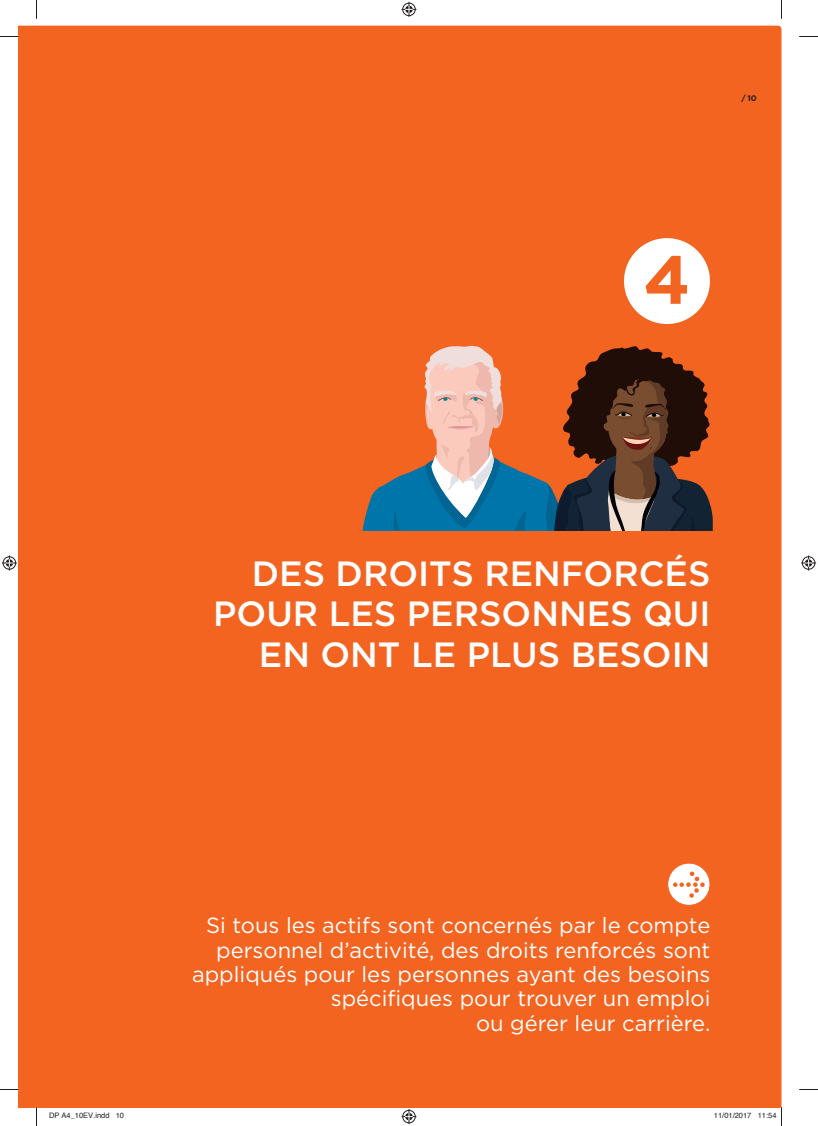
<style>
.page{position:relative;width:818px;height:1126px;background:#fff}
.page>*{position:absolute;margin:0;border:0;box-sizing:border-box;transform-origin:0 0}
.t1{font:700 68px "Gotham";color:#f36421}
.t2{font:500 35px/40.6px "Gotham";color:#fff;text-align:right}
.t3{font:21.88px/24.4px "Gotham";color:#fff;text-align:right}
.t4{font:700 8.12px "Gotham";color:#231f20}
.t5{font:7.5px "Helvetica";color:#231f20}
</style>
<div class="page">
<div style="left:19px;top:26px;width:762px;height:1081px;background:#f36421"></div>
<svg style="left:362px;top:345px;width:367px;height:185px;background:#97634c"></svg>
<svg style="left:667px;top:863px;width:42px;height:42px"></svg>
<div style="left:666px;top:862px;width:44px;height:43px;border:1px solid #f36421;border-radius:50%"></div>
<svg style="left:672px;top:871px;width:32px;height:26px"></svg>
<div style="left:622px;top:237px;width:88px;height:88px;background:#fff;border-radius:50%"></div>
<div style="left:621px;top:236px;width:90px;height:90px;border:2px solid #f36421;border-radius:50%"></div>
<svg style="left:0;top:36px;width:19px;height:1px"></svg>
<svg style="left:799px;top:36px;width:18px;height:1px"></svg>
<svg style="left:0;top:1088px;width:19px;height:2px"></svg>
<svg style="left:799px;top:1089px;width:18px;height:1px"></svg>
<svg style="left:36px;top:0;width:1px;height:19px"></svg>
<svg style="left:36px;top:1107px;width:1px;height:18px"></svg>
<svg style="left:401px;top:2px;width:15px;height:15px"></svg>
<svg style="left:401px;top:1109px;width:15px;height:14px"></svg>
<svg style="left:2px;top:555px;width:15px;height:15px"></svg>
<svg style="left:801px;top:555px;width:14px;height:15px"></svg>
<svg style="left:757px;top:1107px;width:24px;height:1px"></svg>
<p class="t4" style="left:741px;top:93px;width:17px">/ 10</p>
<p class="t1" style="left:643px;top:234px;width:48px">4</p>
<p class="t2" style="left:213px;top:552px;width:498px">DES DROITS RENFORCÉS<br>POUR LES PERSONNES QUI<br>EN ONT LE PLUS BESOIN</p>
<p class="t3" style="left:192px;top:912px;width:519px">Si tous les actifs sont concernés par le compte personnel d’activité, des droits renforcés sont appliqués pour les personnes ayant des besoins spécifiques pour trouver un emploi<br>ou gérer leur carrière.</p>
<p class="t5" style="left:49px;top:1109px;width:77px">DP A4_10EV.indd 10</p>
<p class="t5" style="left:713px;top:1109px;width:64px">11/01/2017 11:54</p>
</div>
